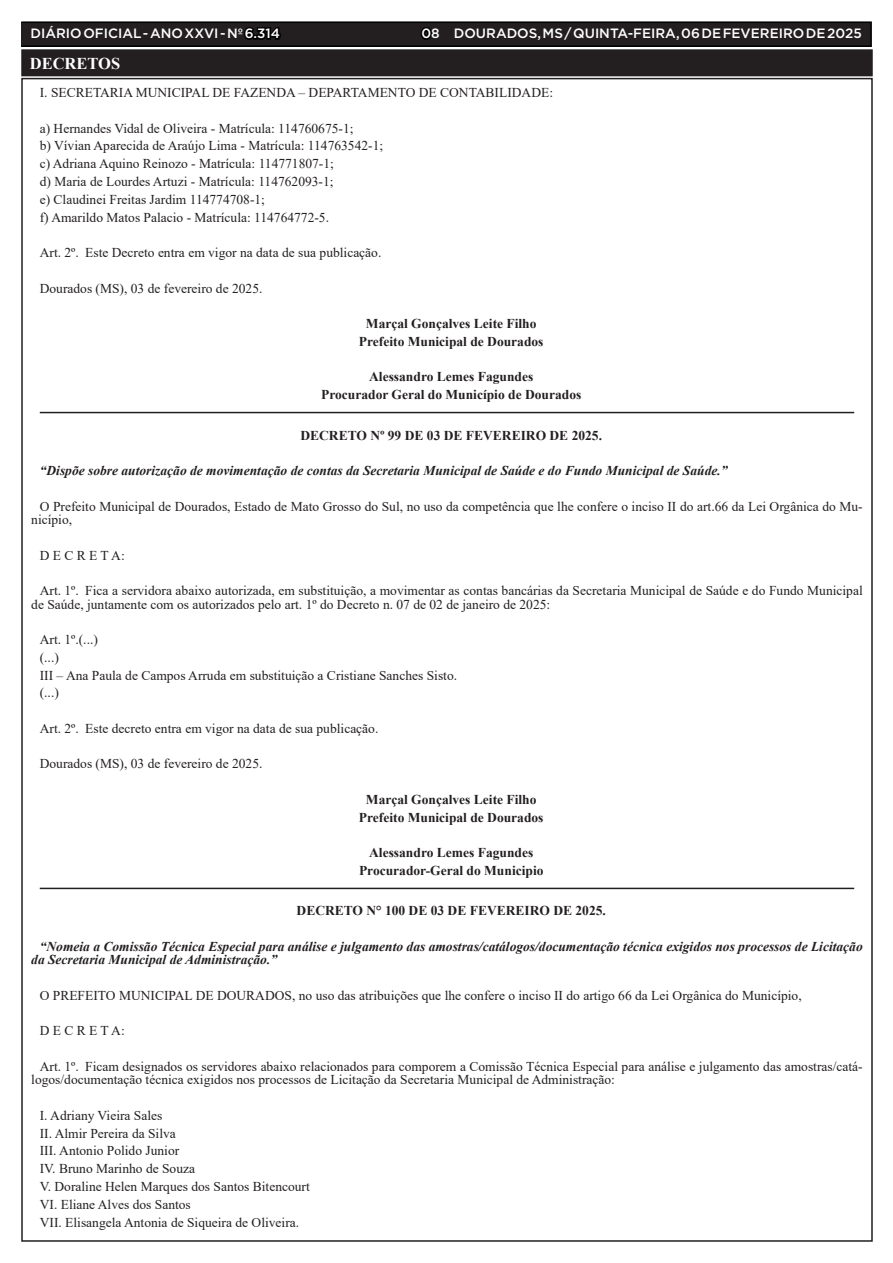
<style>
.page{position:relative;width:893px;height:1263px;background:#fff}
.page>*{position:absolute;margin:0;border:0;box-sizing:border-box;transform-origin:0 0}
.TEXTO{font:700 16.5px "Times New Roman";color:#fff}
.TEXTO-2{font:13.5px/13.5px "Times New Roman";color:#231f20}
.TEXTO-3{font:700 13.5px "Times New Roman";color:#231f20}
.TEXTO-4{font:italic 700 13.5px/13.5px "Times New Roman";color:#231f20}
.t1{font:500 13.5px "Gotham";color:#fff}
.s1{color:#000}
</style>
<div class="page">
<div style="left:21px;top:22px;width:850px;height:24px;background:#231f20"></div>
<div style="left:21px;top:21px;width:851px;height:26px;border:2px solid #000"></div>
<hr style="left:40px;top:412px;width:814px;height:1px;background:#231f20">
<hr style="left:40px;top:888px;width:814px;height:1px;background:#231f20">
<div style="left:23px;top:51px;width:848px;height:23px;background:#231f20"></div>
<div style="left:21px;top:49px;width:852px;height:27px;border:4px solid #231f20"></div>
<p class="t1" style="left:31px;top:25px;width:251px">DIÁRIO OFICIAL - ANO XXVI - Nº <span class="s1">6.314</span></p>
<p class="t1" style="left:421px;top:25px;width:442px"><span class="s1">0</span>8 DOURADOS, MS / QUINTA-FEIRA, 06 DE FEVEREIRO DE 2025</p>
<p class="TEXTO" style="left:30px;top:52px;width:92px">DECRETOS</p>
<p class="TEXTO-2" style="left:40px;top:86px;width:515px">I. SECRETARIA MUNICIPAL DE FAZENDA – DEPARTAMENTO DE CONTABILIDADE:</p>
<p class="TEXTO-2" style="left:40px;top:121px;width:315px">a) Hernandes Vidal de Oliveira - Matrícula: 114760675-1;</p>
<p class="TEXTO-2" style="left:40px;top:139px;width:345px">b) Vívian Aparecida de Araújo Lima - Matrícula: 114763542-1;</p>
<p class="TEXTO-2" style="left:40px;top:157px;width:296px">c) Adriana Aquino Reinozo - Matrícula: 114771807-1;</p>
<p class="TEXTO-2" style="left:40px;top:174px;width:295px">d) Maria de Lourdes Artuzi - Matrícula: 114762093-1;</p>
<p class="TEXTO-2" style="left:40px;top:192px;width:227px">e) Claudinei Freitas Jardim 114774708-1;</p>
<p class="TEXTO-2" style="left:40px;top:210px;width:291px">f) Amarildo Matos Palacio - Matrícula: 114764772-5.</p>
<p class="TEXTO-2" style="left:40px;top:245px;width:343px">Art. 2º. Este Decreto entra em vigor na data de sua publicação.</p>
<p class="TEXTO-2" style="left:40px;top:281px;width:224px">Dourados (MS), 03 de fevereiro de 2025.</p>
<p class="TEXTO-3" style="left:366px;top:314px;width:172px">Marçal Gonçalves Leite Filho</p>
<p class="TEXTO-3" style="left:359px;top:331px;width:186px">Prefeito Municipal de Dourados</p>
<p class="TEXTO-3" style="left:369px;top:367px;width:166px">Alessandro Lemes Fagundes</p>
<p class="TEXTO-3" style="left:321px;top:385px;width:262px">Procurador Geral do Município de Dourados</p>
<p class="TEXTO-3" style="left:300px;top:425px;width:303px">DECRETO Nº 99 DE 03 DE FEVEREIRO DE 2025.</p>
<p class="TEXTO-4" style="left:40px;top:463px;width:689px">“Dispõe sobre autorização de movimentação de contas da Secretaria Municipal de Saúde e do Fundo Municipal de Saúde.”</p>
<p class="TEXTO-2" style="left:31px;top:499px;width:833px;text-indent:9px">O Prefeito Municipal de Dourados, Estado de Mato Grosso do Sul, no uso da competência que lhe confere o inciso II do art.66 da Lei Orgânica do Mu&shy;nicípio,</p>
<p class="TEXTO-2" style="left:40px;top:548px;width:87px">D E C R E T A:</p>
<p class="TEXTO-2" style="left:31px;top:583px;width:833px;text-indent:9px">Art. 1º. Fica a servidora abaixo autorizada, em substituição, a movimentar as contas bancárias da Secretaria Municipal de Saúde e do Fundo Municipal de Saúde, juntamente com os autorizados pelo art. 1º do Decreto n. 07 de 02 de janeiro de 2025:</p>
<p class="TEXTO-2" style="left:40px;top:632px;width:60px">Art. 1º.(...)</p>
<p class="TEXTO-2" style="left:40px;top:650px;width:21px">(...)</p>
<p class="TEXTO-2" style="left:40px;top:668px;width:419px">III – Ana Paula de Campos Arruda em substituição a Cristiane Sanches Sisto.</p>
<p class="TEXTO-2" style="left:40px;top:686px;width:21px">(...)</p>
<p class="TEXTO-2" style="left:40px;top:721px;width:340px">Art. 2º. Este decreto entra em vigor na data de sua publicação.</p>
<p class="TEXTO-2" style="left:40px;top:757px;width:224px">Dourados (MS), 03 de fevereiro de 2025.</p>
<p class="TEXTO-3" style="left:366px;top:790px;width:172px">Marçal Gonçalves Leite Filho</p>
<p class="TEXTO-3" style="left:359px;top:807px;width:186px">Prefeito Municipal de Dourados</p>
<p class="TEXTO-3" style="left:369px;top:843px;width:166px">Alessandro Lemes Fagundes</p>
<p class="TEXTO-3" style="left:359px;top:861px;width:186px">Procurador-Geral do Municipio</p>
<p class="TEXTO-3" style="left:297px;top:901px;width:311px">DECRETO N° 100 DE 03 DE FEVEREIRO DE 2025.</p>
<p class="TEXTO-4" style="left:31px;top:939px;width:833px;text-indent:9px">“Nomeia a Comissão Técnica Especial para análise e julgamento das amostras/catálogos/documentação técnica exigidos nos processos de Licitação da Secretaria Municipal de Administração.”</p>
<p class="TEXTO-2" style="left:40px;top:988px;width:763px">O PREFEITO MUNICIPAL DE DOURADOS, no uso das atribuições que lhe confere o inciso II do artigo 66 da Lei Orgânica do Município,</p>
<p class="TEXTO-2" style="left:40px;top:1024px;width:87px">D E C R E T A:</p>
<p class="TEXTO-2" style="left:31px;top:1059px;width:833px;text-indent:9px">Art. 1º. Ficam designados os servidores abaixo relacionados para comporem a Comissão Técnica Especial para análise e julgamento das amostras/catá&shy;logos/documentação técnica exigidos nos processos de Licitação da Secretaria Municipal de Administração:</p>
<p class="TEXTO-2" style="left:40px;top:1108px;width:124px">I. Adriany Vieira Sales</p>
<p class="TEXTO-2" style="left:40px;top:1126px;width:138px">II. Almir Pereira da Silva</p>
<p class="TEXTO-2" style="left:40px;top:1144px;width:141px">III. Antonio Polido Junior</p>
<p class="TEXTO-2" style="left:40px;top:1161px;width:157px">IV. Bruno Marinho de Souza</p>
<p class="TEXTO-2" style="left:40px;top:1179px;width:272px">V. Doraline Helen Marques dos Santos Bitencourt</p>
<p class="TEXTO-2" style="left:40px;top:1197px;width:153px">VI. Eliane Alves dos Santos</p>
<p class="TEXTO-2" style="left:40px;top:1215px;width:261px">VII. Elisangela Antonia de Siqueira de Oliveira.</p>
</div>
